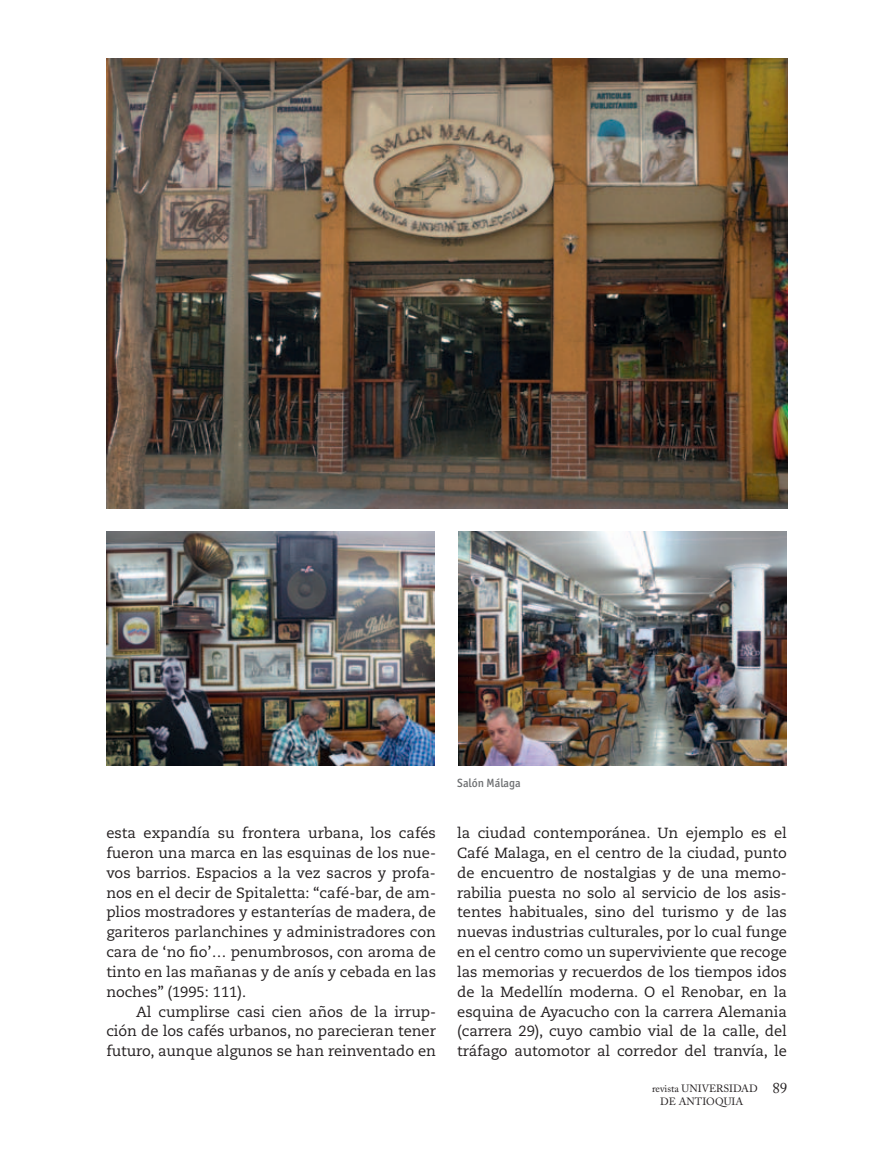
<style>
.page{position:relative;width:872px;height:1149px;background:#fff}
.page>*{position:absolute;margin:0;border:0;box-sizing:border-box;transform-origin:0 0}
.t1{font:15px "Adobe Caslon Pro";color:#231f20}
.t2{font:14.7px/19.8px "Caecilia LT Std";letter-spacing:-.005em;color:#231f20;text-align:justify}
.t3{font:500 12px "Officina Sans ITC";color:#6d6f71}
.t4{font:10.5px/12.6px "Adobe Caslon Pro";color:#231f20;text-align:center}
</style>
<div class="page">
<img style="left:106px;top:58px;width:682px;height:450px">
<img style="left:106px;top:531px;width:328px;height:234px">
<img style="left:458px;top:531px;width:328px;height:234px">
<p class="t2" style="left:106px;top:823px;width:331px">esta expandía su frontera urbana, los cafés fueron una marca en las esquinas de los nue&shy;vos barrios. Espacios a la vez sacros y profa&shy;nos en el decir de Spitaletta: “café-bar, de am&shy;plios mostradores y estanterías de madera, de gariteros parlanchines y administradores con cara de ‘no fio’… penumbrosos, con aroma de tinto en las mañanas y de anís y cebada en las noches” (1995: 111).</p>
<p class="t2" style="left:106px;top:1001px;width:331px;text-indent:30px">Al cumplirse casi cien años de la irrup&shy;ción de los cafés urbanos, no parecieran tener futuro, aunque algunos se han reinventado en</p>
<p class="t3" style="left:457px;top:776px;width:65px">Salón Málaga</p>
<p class="t2" style="left:457px;top:823px;width:331px">la ciudad contemporánea. Un ejemplo es el Café Malaga, en el centro de la ciudad, punto de encuentro de nostalgias y de una memo&shy;rabilia puesta no solo al servicio de los asis&shy;tentes habituales, sino del turismo y de las nuevas industrias culturales, por lo cual funge en el centro como un superviviente que recoge las memorias y recuerdos de los tiempos idos de la Medellín moderna. O el Renobar, en la esquina de Ayacucho con la carrera Alemania (carrera 29), cuyo cambio vial de la calle, del tráfago automotor al corredor del tranvía, le</p>
<p class="t4" style="left:652px;top:1082px;width:107px">revista UNIVERSIDAD<br>DE ANTIOQUIA</p>
<p class="t1" style="left:772px;top:1078px;width:16px">89</p>
</div>
